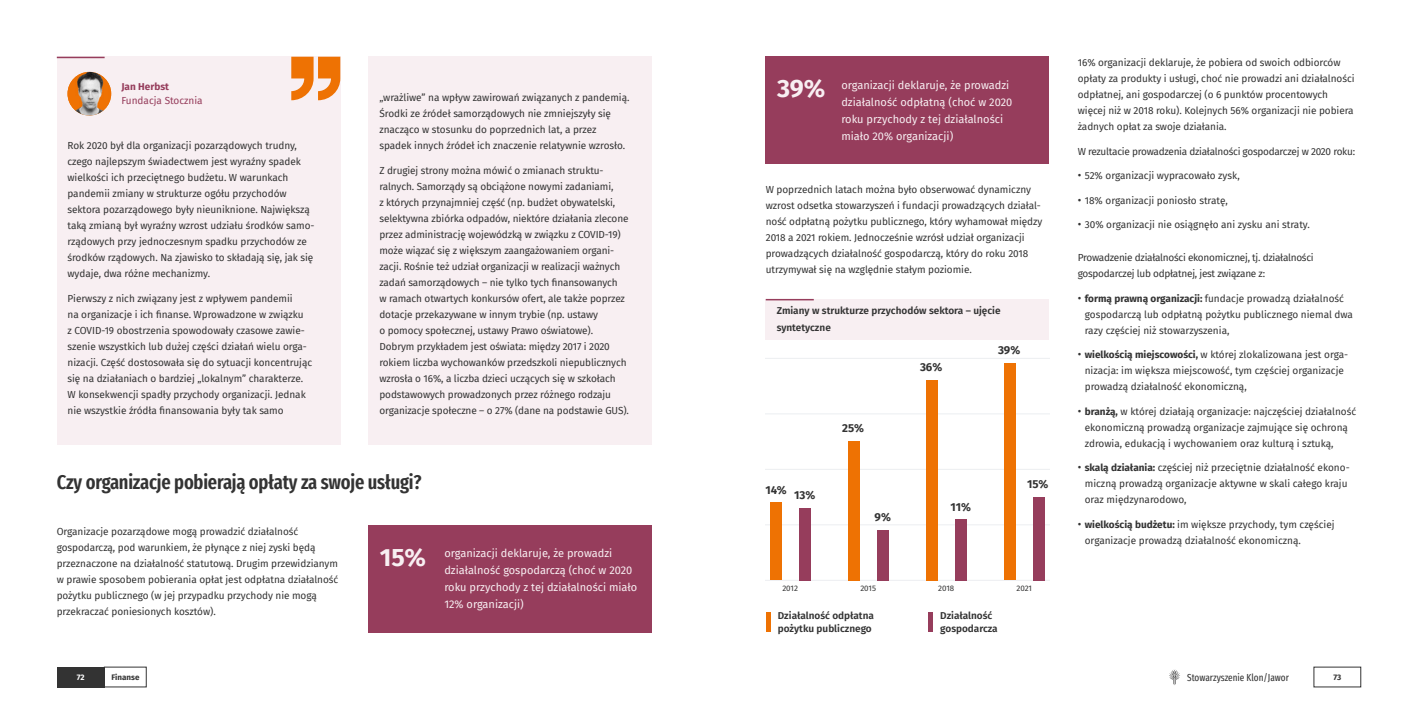
<style>
.page{position:relative;width:1418px;height:709px;background:#fff}
.page>*{position:absolute;margin:0;border:0;box-sizing:border-box;transform-origin:0 0}
.t1{font:700 25px "Fira Sans";color:#f8eff2}
.t2{font:600 extra-condensed 20px "Fira Sans";letter-spacing:-.01em;color:#333}
.t3{font:700 11.5px "Fira Sans";color:#333}
.t4{font:11px/17px "Fira Sans";color:#f8eff2}
.t5{font:10px/16px "Fira Sans";letter-spacing:-.005em;color:#333}
.t6{font:10px/16px "Fira Sans";letter-spacing:-.025em;color:#333}
.t7{font:600 10px/13px "Fira Sans";color:#333}
.t8{font:extra-condensed 10px "Fira Sans";color:#333}
.t9{font:10px "Fira Sans";color:#963d5c}
.t10{font:700 10px "Fira Sans";color:#963d5c}
.t11{font:8px "Fira Sans";color:#333}
.t12{font:700 8px "Fira Sans";color:#333}
.t13{font:700 8px "Fira Sans";color:#fff}
.s1{font-size:11px}
.s2{font-weight:700}
</style>
<div class="page">
<div style="left:57px;top:666px;width:48px;height:21px;background:#333"></div>
<svg style="left:1169px;top:669px;width:11px;height:16px"></svg>
<div style="left:57px;top:57px;width:283px;height:388px;background:#f8eff2"></div>
<svg style="left:291px;top:57px;width:49px;height:43px"></svg>
<hr style="left:57px;top:57px;width:48px;height:1px;background:#963d5c">
<img style="left:67px;top:72px;width:44px;height:44px;border-radius:22px">
<div style="left:369px;top:57px;width:283px;height:388px;background:#f8eff2"></div>
<div style="left:369px;top:525px;width:283px;height:107px;background:#963d5c"></div>
<div style="left:765px;top:57px;width:284px;height:107px;background:#963d5c"></div>
<div style="left:765px;top:299px;width:283px;height:40px;background:#f8eff2"></div>
<hr style="left:765px;top:299px;width:48px;height:1px;background:#963d5c">
<hr style="left:928px;top:612px;width:4px;height:20px;background:#963d5c">
<div style="left:765px;top:612px;width:5px;height:20px;background:#ee7203"></div>
<hr style="left:765px;top:358px;width:284px;height:1px;background:#eceef1">
<hr style="left:765px;top:413px;width:284px;height:1px;background:#eceef1">
<hr style="left:765px;top:469px;width:284px;height:1px;background:#eceef1">
<hr style="left:765px;top:524px;width:284px;height:1px;background:#eceef1">
<hr style="left:765px;top:580px;width:284px;height:1px;background:#eceef1">
<div style="left:770px;top:502px;width:11px;height:78px;background:#ee7203"></div>
<div style="left:799px;top:508px;width:11px;height:72px;background:#963d5c"></div>
<div style="left:848px;top:441px;width:11px;height:139px;background:#ee7203"></div>
<div style="left:877px;top:530px;width:11px;height:50px;background:#963d5c"></div>
<div style="left:926px;top:380px;width:11px;height:200px;background:#ee7203"></div>
<div style="left:955px;top:519px;width:11px;height:61px;background:#963d5c"></div>
<div style="left:1004px;top:363px;width:11px;height:217px;background:#ee7203"></div>
<div style="left:1033px;top:497px;width:11px;height:83px;background:#963d5c"></div>
<div style="left:104px;top:666px;width:43px;height:21px;border:1px solid #333"></div>
<p class="t10" style="left:121px;top:79px;width:49px">Jan Herbst</p>
<p class="t9" style="left:121px;top:93px;width:83px">Fundacja Stocznia</p>
<p class="t5" style="left:379px;top:89px;width:251px">„wrażliwe” na wpływ zawirowań związanych z pandemią.<br>Środki ze źródeł samorządowych nie zmniejszyły się znacząco w stosunku do poprzednich lat, a przez spadek innych źródeł ich znaczenie relatywnie wzrosło.</p>
<p class="t5" style="left:379px;top:162px;width:251px">Z drugiej strony można mówić o zmianach struktu&shy;ralnych. Samorządy są obciążone nowymi zadaniami,<br>z których przynajmniej część (np. budżet obywatelski, selektywna zbiórka odpadów, niektóre działania zlecone przez administrację wojewódzką w związku z COVID-19) może wiązać się z większym zaangażowaniem organi&shy;zacji. Rośnie też udział organizacji w realizacji ważnych zadań samorządowych – nie tylko tych finansowanych<br>w ramach otwartych konkursów ofert, ale także poprzez dotacje przekazywane w innym trybie (np. ustawy<br>o pomocy społecznej, ustawy Prawo oświatowe).<br>Dobrym przykładem jest oświata: między 2017 i 2020 rokiem liczba wychowanków przedszkoli niepublicznych wzrosła o 16%, a liczba dzieci uczących się w szkołach podstawowych prowadzonych przez różnego rodzaju organizacje społeczne – o 27% (dane na podstawie GUS).</p>
<p class="t5" style="left:67px;top:137px;width:248px">Rok 2020 był dla organizacji pozarządowych trudny, czego najlepszym świadectwem jest wyraźny spadek wielkości ich przeciętnego budżetu. W warunkach pandemii zmiany w strukturze ogółu przychodów sektora pozarządowego były nieuniknione. Największą taką zmianą był wyraźny wzrost udziału środków samo&shy;rządowych przy jednoczesnym spadku przychodów ze środków rządowych. Na zjawisko to składają się, jak się wydaje, dwa różne mechanizmy.</p>
<p class="t5" style="left:67px;top:290px;width:246px">Pierwszy z nich związany jest z wpływem pandemii<br>na organizacje i ich finanse. Wprowadzone w związku<br>z COVID-19 obostrzenia spowodowały czasowe zawie&shy;szenie wszystkich lub dużej części działań wielu orga&shy;nizacji. Część dostosowała się do sytuacji koncentrując się na działaniach o bardziej „lokalnym” charakterze.<br>W konsekwencji spadły przychody organizacji. Jednak nie wszystkie źródła finansowania były tak samo</p>
<h2 class="t2" style="left:57px;top:465px;width:366px">Czy organizacje pobierają opłaty za swoje usługi?</h2>
<p class="t5" style="left:57px;top:523px;width:283px">Organizacje pozarządowe mogą prowadzić działalność gospodarczą, pod warunkiem, że płynące z niej zyski będą przeznaczone na działalność statutową. Drugim przewidzianym w prawie sposobem pobierania opłat jest odpłatna działalność pożytku publicznego (w jej przypadku przychody nie mogą przekraczać poniesionych kosztów).</p>
<h1 class="t1" style="left:380px;top:536px;width:47px">15%</h1>
<p class="t4" style="left:444px;top:545px;width:194px">organizacji deklaruje, że prowadzi działalność gospodarczą (choć w 2020 roku przychody z tej działalności miało 12% organizacji)</p>
<h1 class="t1" style="left:777px;top:68px;width:50px">39%</h1>
<p class="t4" style="left:841px;top:76px;width:172px">organizacji deklaruje, że prowadzi działalność odpłatną (choć w 2020 roku przychody z tej działalności miało 20% organizacji)</p>
<p class="t5" style="left:765px;top:181px;width:278px">W poprzednich latach można było obserwować dynamiczny wzrost odsetka stowarzyszeń i fundacji prowadzących działal&shy;ność odpłatną pożytku publicznego, który wyhamował między 2018 a 2021 rokiem. Jednocześnie wzrósł udział organizacji prowadzących działalność gospodarczą, który do roku 2018 utrzymywał się na względnie stałym poziomie.</p>
<p class="t7" style="left:776px;top:302px;width:225px;line-height:16px">Zmiany w strukturze przychodów sektora – ujęcie syntetyczne</p>
<p class="t3" style="left:765px;top:482px;width:51px">14% 13%</p>
<p class="t11" style="left:782px;top:582px;width:17px">2012</p>
<p class="t3" style="left:842px;top:418px;width:23px">25%</p>
<p class="t3" style="left:874px;top:507px;width:18px">9%</p>
<p class="t11" style="left:860px;top:582px;width:17px">2015</p>
<p class="t3" style="left:920px;top:357px;width:24px">36%</p>
<p class="t3" style="left:998px;top:340px;width:24px">39%</p>
<p class="t3" style="left:950px;top:497px;width:22px">11%</p>
<p class="t11" style="left:938px;top:582px;width:18px">2018</p>
<p class="t3" style="left:1027px;top:474px;width:23px">15%</p>
<p class="t11" style="left:1016px;top:582px;width:17px">2021</p>
<p class="t7" style="left:778px;top:608px;width:98px">Działalność odpłatna pożytku publicznego</p>
<p class="t7" style="left:940px;top:608px;width:59px">Działalność gospodarcza</p>
<p class="t5" style="left:1077px;top:54px;width:278px">16% organizacji deklaruje, że pobiera od swoich odbiorców opłaty za produkty i usługi, choć nie prowadzi ani działalności odpłatnej, ani gospodarczej (o 6 punktów procentowych więcej niż w 2018 roku). Kolejnych 56% organizacji nie pobiera żadnych opłat za swoje działania.</p>
<p class="t6" style="left:1077px;top:143px;width:279px">W rezultacie prowadzenia działalności gospodarczej w 2020 roku:</p>
<p class="t5" style="left:1077px;top:167px;width:163px"><span class="s1">•</span> 52% organizacji wypracowało zysk,</p>
<p class="t5" style="left:1077px;top:192px;width:151px"><span class="s1">•</span> 18% organizacji poniosło stratę,</p>
<p class="t5" style="left:1077px;top:216px;width:233px"><span class="s1">•</span> 30% organizacji nie osiągnęło ani zysku ani straty.</p>
<p class="t6" style="left:1077px;top:249px;width:237px">Prowadzenie działalności ekonomicznej, tj. działalności gospodarczej lub odpłatnej, jest związane z:</p>
<p class="t5" style="left:1084px;top:290px;width:270px;text-indent:-7px"><span class="s1">•</span> <span class="s2">formą prawną organizacji:</span> fundacje prowadzą działalność gospodarczą lub odpłatną pożytku publicznego niemal dwa razy częściej niż stowarzyszenia,</p>
<p class="t5" style="left:1084px;top:346px;width:265px;text-indent:-7px"><span class="s1">•</span> <span class="s2">wielkością miejscowości,</span> w której zlokalizowana jest orga&shy;nizacja: im większa miejscowość, tym częściej organizacje prowadzą działalność ekonomiczną,</p>
<p class="t5" style="left:1084px;top:403px;width:273px;text-indent:-7px"><span class="s1">•</span> <span class="s2">branżą,</span> w której działają organizacje: najczęściej działalność ekonomiczną prowadzą organizacje zajmujące się ochroną zdrowia, edukacją i wychowaniem oraz kulturą i sztuką,</p>
<p class="t5" style="left:1084px;top:459px;width:266px;text-indent:-7px"><span class="s1">•</span> <span class="s2">skalą działania:</span> częściej niż przeciętnie działalność ekono&shy;miczną prowadzą organizacje aktywne w skali całego kraju oraz międzynarodowo,</p>
<p class="t5" style="left:1084px;top:516px;width:251px;text-indent:-7px"><span class="s1">•</span> <span class="s2">wielkością budżetu:</span> im większe przychody, tym częściej organizacje prowadzą działalność ekonomiczną.</p>
<p class="t13" style="left:77px;top:670px;width:9px">72</p>
<p class="t8" style="left:1187px;top:669px;width:103px">Stowarzyszenie Klon/Jawor</p>
<p class="t12" style="left:1333px;top:670px;width:9px">73</p>
<p class="t12" style="left:112px;top:670px;width:29px">Finanse</p>
</div>
